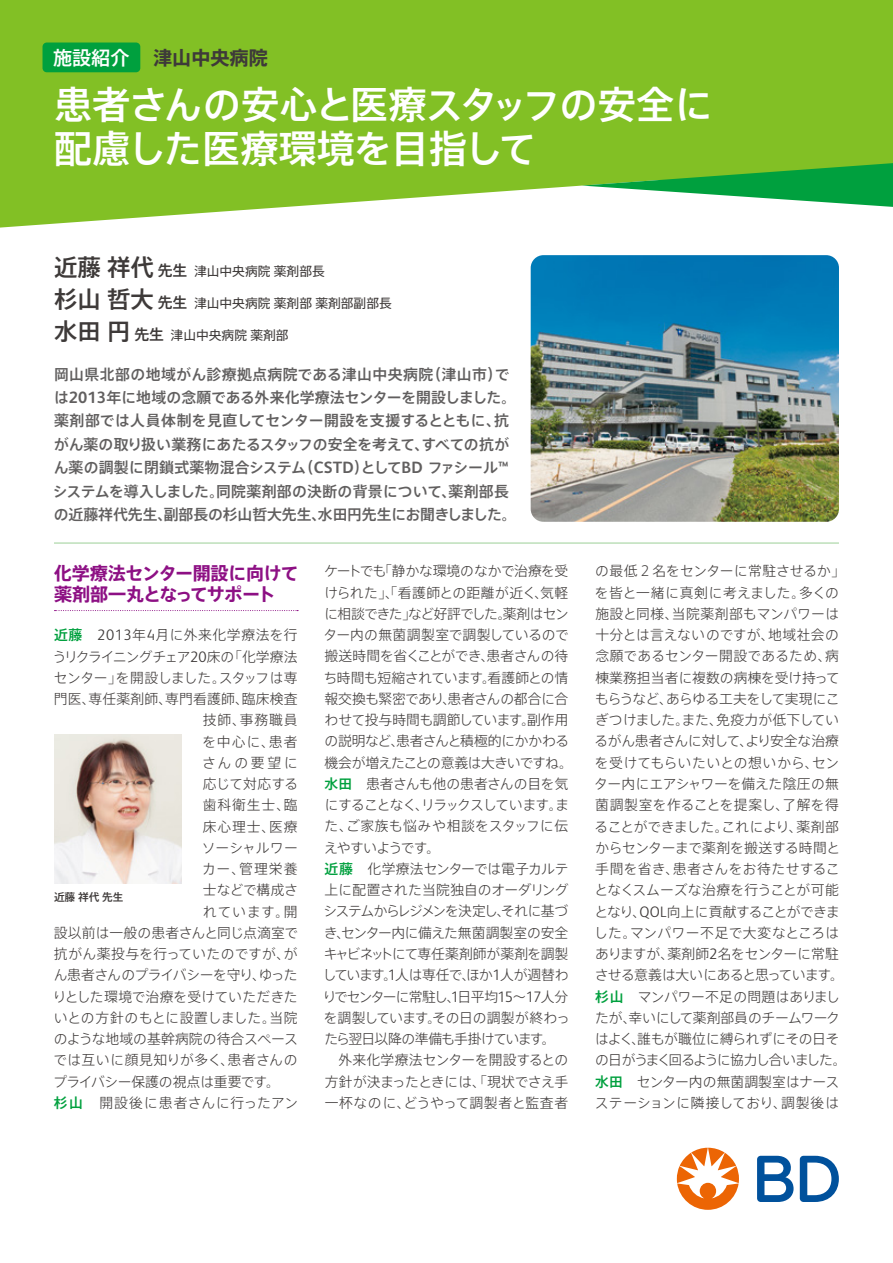
<style>
.page{position:relative;width:893px;height:1263px;background:#fff}
.page>*{position:absolute;margin:0;border:0;box-sizing:border-box;transform-origin:0 0}
.t1{font:500 38.25px/44.7px "Axis Pro N";letter-spacing:-.03em;color:#fff}
.t2{font:700 19.2px "Axis Pro N";color:#3e3a39}
.t3{font:700 18px/21.3px "Axis Pro N";letter-spacing:-.025em;color:#8d1084}
.t4{font:500 14.85px/23.4px "Axis Pro N";color:#615f5f}
.t5{font:300 13.8px/21.3px "Axis Pro N";letter-spacing:-.015em;color:#3e3a39;text-align:justify}
.t6{font:300 13.8px/21.3px "Axis Pro N";letter-spacing:-.035em;color:#3e3a39}
.t7{font:300 13.8px "Axis Pro N";letter-spacing:.005em;color:#3e3a39}
.t8{font:300 13.8px "Axis Pro N";letter-spacing:.04em;color:#3e3a39}
.t9{font:300 13.8px "Axis Pro N";letter-spacing:-.08em;color:#3e3a39}
.t10{font:300 13.8px "Axis Pro N";letter-spacing:.01em;color:#3e3a39}
.t11{font:300 13.8px "Axis Pro N";letter-spacing:.02em;color:#3e3a39}
.t12{font:300 13.8px "Axis Pro N";letter-spacing:.03em;color:#3e3a39}
.t13{font:12.75px "Axis Pro N";color:#3e3a39}
.t14{font:500 10.65px "Axis Pro N";color:#3e3a39}
.s1{font-weight:500;color:#fff}
.s2{font-weight:500;font-size:23.4px}
.s3{font-weight:500;font-size:14.85px}
.s4{font-family:"FS Albert Pro";font-weight:700;font-size:16.35px}
.s5{font-weight:500;color:#00a03e}
.s6{font-family:"FS Albert Pro";font-size:15.15px}
</style>
<div class="page">
<div style="left:0;top:0;width:893px;height:180px;background:#82c025"></div>
<svg style="left:0;top:180px;width:582px;height:48px;fill:#82c025"></svg>
<svg style="left:582px;top:163px;width:311px;height:44px"></svg>
<svg style="left:757px;top:1156px;width:82px;height:46px"></svg>
<svg style="left:677px;top:1148px;width:62px;height:62px"></svg>
<img style="left:531px;top:255px;width:308px;height:267px">
<svg style="left:55px;top:610px;width:243px;height:1px"></svg>
<hr style="left:54px;top:543px;width:785px;height:1px;background:#9ccf97">
<div style="left:43px;top:43px;width:97px;height:29px;background:#00a03e;border-radius:4px"></div>
<img style="left:54px;top:734px;width:128px;height:149px">
<h2 class="t2" style="left:53px;top:48px;width:216px"><span class="s1">施設紹介</span> 津山中央病院</h2>
<h1 class="t1" style="left:54px;top:82px;width:660px">患者さんの安心と医療スタッフの安全に配慮した医療環境を目指して</h1>
<p class="t13" style="left:54px;top:264px;width:272px"><span class="s2">近藤祥代</span><span class="s3">先生</span> 津山中央病院薬剤部長</p>
<p class="t13" style="left:54px;top:296px;width:339px"><span class="s2">杉山哲大</span><span class="s3">先生</span> 津山中央病院薬剤部薬剤部副部長</p>
<p class="t13" style="left:54px;top:328px;width:236px"><span class="s2">水田円</span><span class="s3">先生</span> 津山中央病院薬剤部</p>
<p class="t4" style="left:53px;top:362px;width:465px">岡山県北部の地域がん診療拠点病院である津山中央病院（津山市）では<span class="s4">2013</span>年に地域の念願である外来化学療法センターを開設しました。薬剤部では人員体制を見直してセンター開設を支援するとともに、抗がん薬の取り扱い業務にあたるスタッフの安全を考えて、すべての抗がん薬の調製に閉鎖式薬物混合システム（<span class="s4">CSTD</span>）として<span class="s4">BD</span> ファシール<span class="s4">™</span>システムを導入しました。同院薬剤部の決断の背景について、薬剤部長の近藤祥代先生、副部長の杉山哲大先生、水田円先生にお聞きしました。</p>
<h3 class="t3" style="left:54px;top:563px;width:246px">化学療法センター開設に向けて薬剤部一丸となってサポート</h3>
<p class="t8" style="left:54px;top:628px;width:245px"><span class="s5">近藤</span> <span class="s6">2013</span>年<span class="s6">4</span>月に外来化学療法を行</p>
<p class="t9" style="left:53px;top:649px;width:246px">うリクライニングチェア<span class="s6">20</span>床の「化学療法</p>
<p class="t5" style="left:54px;top:667px;width:245px">センター」を開設しました。スタッフは専</p>
<p class="t10" style="left:54px;top:692px;width:245px">門医、専任薬剤師、専門看護師、臨床検査</p>
<p class="t5" style="left:203px;top:709px;width:96px">技師、事務職員</p>
<p class="t5" style="left:202px;top:731px;width:97px">を中心に、患者</p>
<p class="t5" style="left:202px;top:752px;width:97px">さんの要望に</p>
<p class="t5" style="left:203px;top:773px;width:97px">応じて対応する</p>
<p class="t5" style="left:203px;top:794px;width:96px">歯科衛生士、臨</p>
<p class="t5" style="left:203px;top:816px;width:96px">床心理士、医療</p>
<p class="t7" style="left:202px;top:841px;width:98px">ソーシャルワー</p>
<p class="t5" style="left:202px;top:858px;width:97px">カー、管理栄養</p>
<p class="t5" style="left:203px;top:879px;width:97px">士などで構成さ</p>
<p class="t5" style="left:203px;top:901px;width:96px">れています。開</p>
<p class="t7" style="left:54px;top:926px;width:246px">設以前は一般の患者さんと同じ点滴室で</p>
<p class="t11" style="left:54px;top:947px;width:245px">抗がん薬投与を行っていたのですが、が</p>
<p class="t6" style="left:54px;top:964px;width:245px">ん患者さんのプライバシーを守り、ゆった</p>
<p class="t5" style="left:53px;top:986px;width:246px">りとした環境で治療を受けていただきた</p>
<p class="t5" style="left:54px;top:1007px;width:245px">いとの方針のもとに設置しました。当院</p>
<p class="t7" style="left:54px;top:1032px;width:246px">のような地域の基幹病院の待合スペース</p>
<p class="t8" style="left:53px;top:1053px;width:246px">では互いに顔見知りが多く、患者さんの</p>
<p class="t5" style="left:53px;top:1071px;width:229px">プライバシー保護の視点は重要です。</p>
<p class="t12" style="left:54px;top:1096px;width:246px"><span class="s5">杉山</span>　開設後に患者さんに行ったアン</p>
<p class="t14" style="left:54px;top:892px;width:71px">近藤祥代先生</p>
<p class="t6" style="left:323px;top:560px;width:252px">ケートでも「静かな環境のなかで治療を受けられた」、「看護師との距離が近く、気軽に相談できた」など好評でした。薬剤はセンター内の無菌調製室で調製しているので搬送時間を省くことができ、患者さんの待ち時間も短縮されています。看護師との情報交換も緊密であり、患者さんの都合に合わせて投与時間も調節しています。副作用の説明など、患者さんと積極的にかかわる機会が増えたことの意義は大きいですね。<span class="s5">水田</span>　患者さんも他の患者さんの目を気にすることなく、リラックスしています。また、ご家族も悩みや相談をスタッフに伝えやすいようです。<br><span class="s5">近藤</span>　化学療法センターでは電子カルテ上に配置された当院独自のオーダリングシステムからレジメンを決定し、それに基づき、センター内に備えた無菌調製室の安全キャビネットにて専任薬剤師が薬剤を調製しています。<span class="s6">1</span>人は専任で、ほか<span class="s6">1</span>人が週替わりでセンターに常駐し、<span class="s6">1</span>日平均<span class="s6">15</span>～<span class="s6">17</span>人分を調製しています。その日の調製が終わったら翌日以降の準備も手掛けています。</p>
<p class="t5" style="left:325px;top:1049px;width:245px;text-indent:14px">外来化学療法センターを開設するとの方針が決まったときには、「現状でさえ手一杯なのに、どうやって調製者と監査者</p>
<p class="t5" style="left:594px;top:560px;width:254px;text-align:left">の最低２名をセンターに常駐させるか」を皆と一緒に真剣に考えました。多くの施設と同様、当院薬剤部もマンパワーは十分とは言えないのですが、地域社会の念願であるセンター開設であるため、病棟業務担当者に複数の病棟を受け持ってもらうなど、あらゆる工夫をして実現にこぎつけました。また、免疫力が低下しているがん患者さんに対して、より安全な治療を受けてもらいたいとの想いから、センター内にエアシャワーを備えた陰圧の無菌調製室を作ることを提案し、了解を得ることができました。これにより、薬剤部からセンターまで薬剤を搬送する時間と手間を省き、患者さんをお待たせすることなくスムーズな治療を行うことが可能となり、<span class="s6">QOL</span>向上に貢献することができました。マンパワー不足で大変なところはありますが、薬剤師<span class="s6">2</span>名をセンターに常駐させる意義は大いにあると思っています。<span class="s5">杉山</span>　マンパワー不足の問題はありましたが、幸いにして薬剤部員のチームワークはよく、誰もが職位に縛られずにその日その日がうまく回るように協力し合いました。<span class="s5">水田</span>　センター内の無菌調製室はナースステーションに隣接しており、調製後は</p>
</div>
